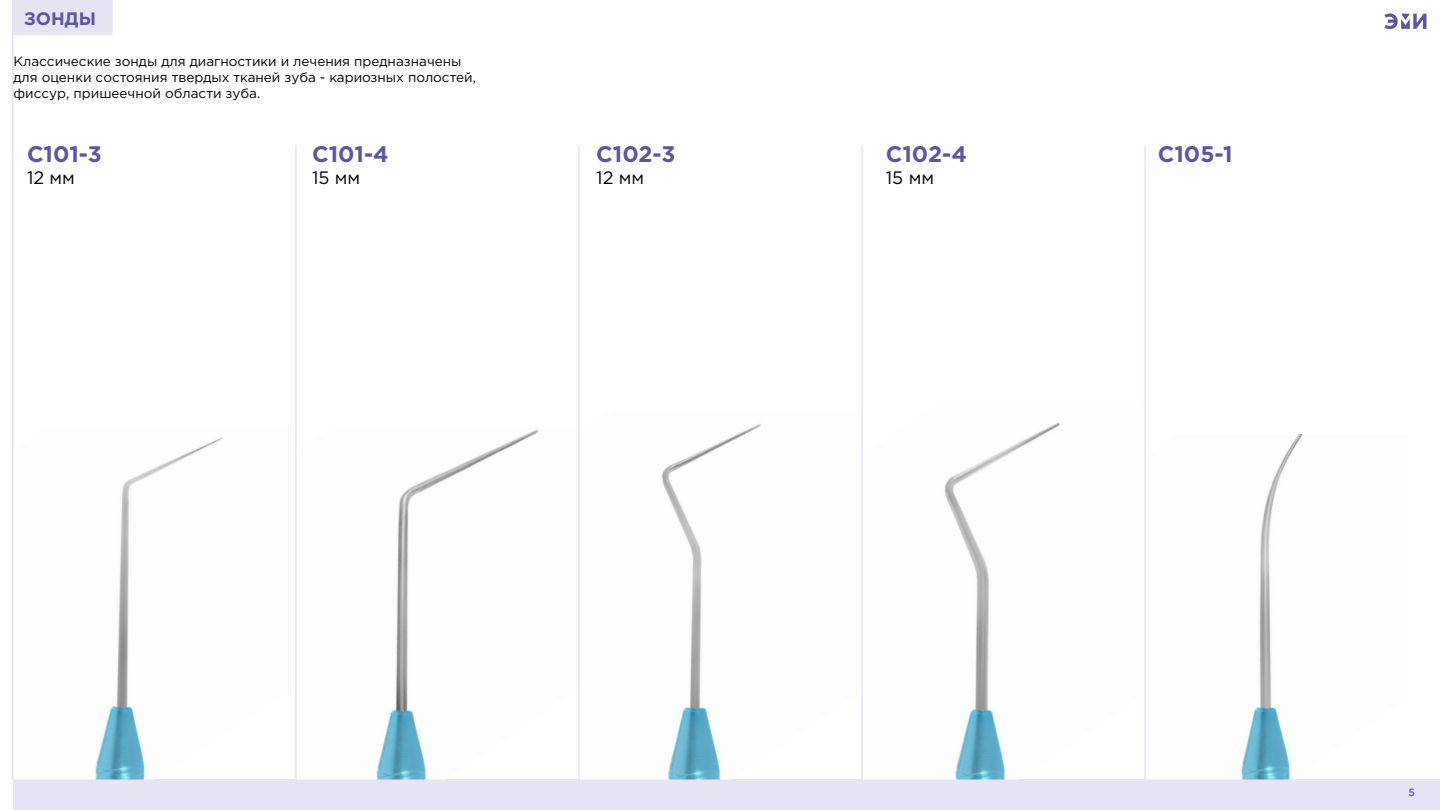
<style>
.page{position:relative;width:1440px;height:810px;background:#fff}
.page>*{position:absolute;margin:0;border:0;box-sizing:border-box;transform-origin:0 0}
.t1{font:700 22.5px "Gotham Pro";color:#5c56a1}
.t2{font:18px "Gotham Pro";color:#000}
.t3{font:700 18px "Gotham Pro";color:#5c56a1}
.t4{font:13.5px/16.2px "Gotham Pro";color:#000}
.t5{font:500 10.5px "Gotham Pro";color:#5c56a1}
</style>
<div class="page">
<div style="left:14px;top:780px;width:1426px;height:30px;background:#e6e5f4"></div>
<img style="left:14px;top:437px;width:281px;height:343px">
<img style="left:297px;top:430px;width:281px;height:350px">
<img style="left:580px;top:424px;width:281px;height:356px">
<img style="left:863px;top:422px;width:281px;height:358px">
<img style="left:1146px;top:434px;width:262px;height:346px">
<hr style="left:578px;top:146px;width:2px;height:634px;background:#e6e5f4">
<hr style="left:861px;top:146px;width:2px;height:634px;background:#e6e5f4">
<hr style="left:1144px;top:146px;width:2px;height:634px;background:#e6e5f4">
<hr style="left:295px;top:146px;width:2px;height:634px;background:#e6e5f4">
<svg style="left:1384px;top:14px;width:42px;height:15px"></svg>
<hr style="left:12px;top:34px;width:2px;height:746px;background:#e6e5f4">
<div style="left:12px;top:0;width:100px;height:35px;background:#e6e5f4"></div>
<h2 class="t3" style="left:24px;top:8px;width:73px">ЗОНДЫ</h2>
<p class="t4" style="left:14px;top:53px;width:464px">Классические зонды для диагностики и лечения предназначены для оценки состояния твердых тканей зуба - кариозных полостей, фиссур, пришеечной области зуба.</p>
<h1 class="t1" style="left:27px;top:141px;width:76px">С101-3</h1>
<h2 class="t2" style="left:27px;top:167px;width:50px">12 мм</h2>
<h1 class="t1" style="left:312px;top:141px;width:78px">С101-4</h1>
<h2 class="t2" style="left:312px;top:167px;width:50px">15 мм</h2>
<h1 class="t1" style="left:596px;top:141px;width:81px">С102-3</h1>
<h2 class="t2" style="left:596px;top:167px;width:50px">12 мм</h2>
<h1 class="t1" style="left:886px;top:141px;width:82px">С102-4</h1>
<h2 class="t2" style="left:886px;top:167px;width:50px">15 мм</h2>
<h1 class="t1" style="left:1158px;top:141px;width:76px">С105-1</h1>
<p class="t5" style="left:1408px;top:787px;width:8px">5</p>
</div>
